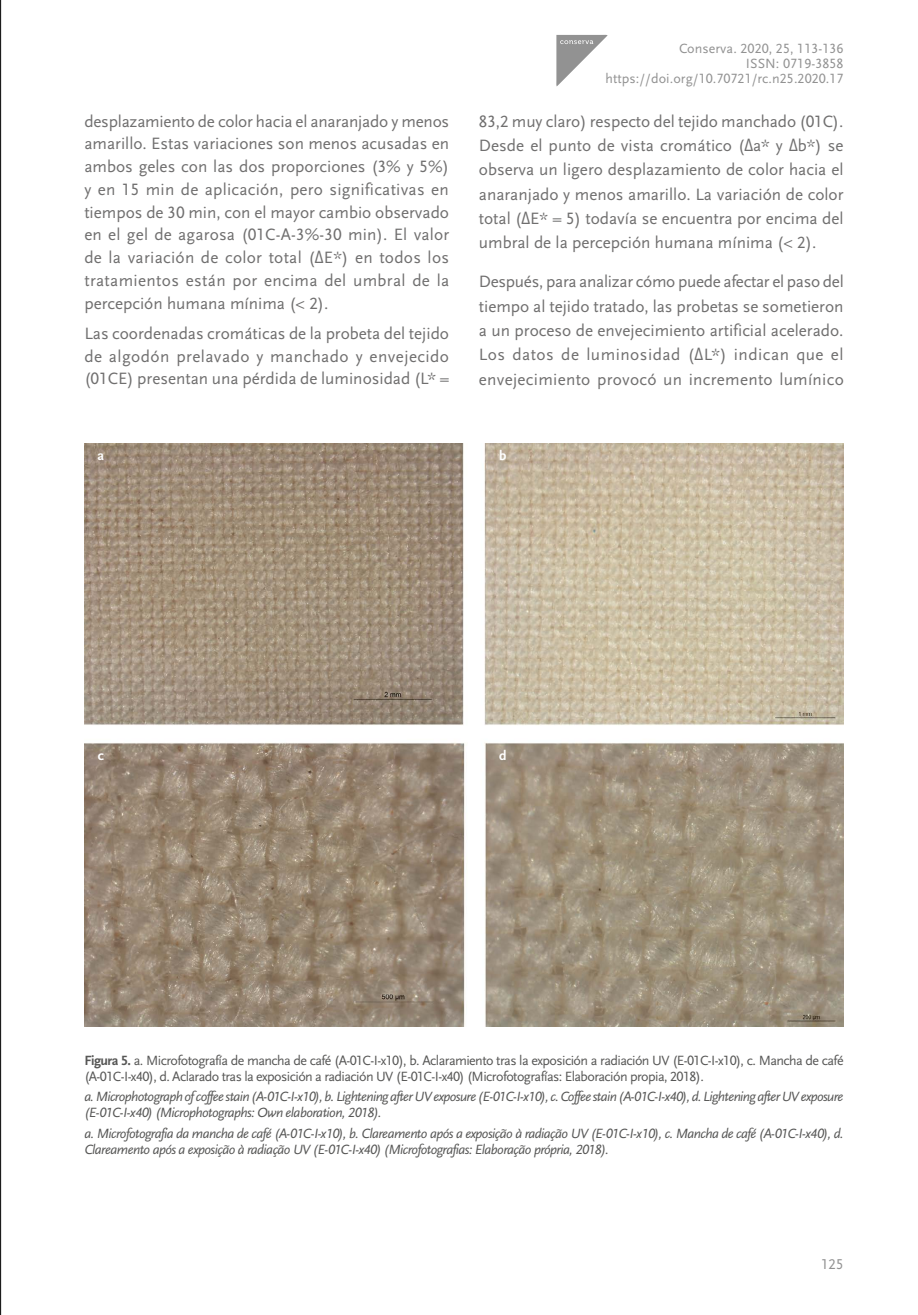
<style>
.page{position:relative;width:918px;height:1315px;background:#fff}
.page>*{position:absolute;margin:0;border:0;box-sizing:border-box;transform-origin:0 0}
.t1{font:17.15px/22.8px "Scala Sans Regular LF";color:#706f6f;text-align:justify}
.t2{font:14.88px "Scala Sans Regular LF";color:#929292}
.t3{font:14px/15.8px "Scala Sans Regular LF Italic";letter-spacing:-.04em;color:#575756}
.t4{font:14px/15.8px "Scala Sans Regular LF";letter-spacing:-.04em;color:#575756}
.t5{font:14px/14.9px "Scala Sans Regular LF";letter-spacing:.005em;color:#929292;text-align:right}
.t6{font:14px "Scala Sans Bold LF";color:#fff}
.s1{font-family:"Open Sans";font-stretch:semi-condensed}
.s2{font-family:"Scala Sans Bold LF"}
</style>
<div class="page">
<svg style="left:556px;top:34px;width:52px;height:53px"></svg>
<img style="left:84px;top:443px;width:759px;height:583px">
<hr style="left:0;top:0;width:1px;height:1315px;background:#000">
<p class="t1" style="left:84px;top:110px;width:366px">desplazamiento de color hacia el anaranjado y menos amarillo. Estas variaciones son menos acusadas en ambos geles con las dos proporciones (3% y 5%) y en 15 min de aplicación, pero significativas en tiempos de 30 min, con el mayor cambio observado en el gel de agarosa (01C-A-3%-30 min). El valor de la variación de color total (<span class="s1">Δ</span>E*) en todos los tratamientos están por encima del umbral de la percepción humana mínima (&lt; 2).</p>
<p class="t1" style="left:84px;top:322px;width:366px">Las coordenadas cromáticas de la probeta del tejido de algodón prelavado y manchado y envejecido (01CE) presentan una pérdida de luminosidad (L* =</p>
<p class="t5" style="left:605px;top:42px;width:239px">Conserva. 2020, 25, 113-136<br>ISSN: 0719-3858 https://doi.org/10.70721/rc.n25.2020.17</p>
<p class="t1" style="left:479px;top:109px;width:366px;line-height:24.3px">83,2 muy claro) respecto del tejido manchado (01C).<br>Desde el punto de vista cromático (<span class="s1">Δ</span>a* y <span class="s1">Δ</span>b*) se observa un ligero desplazamiento de color hacia el anaranjado y menos amarillo. La variación de color total (<span class="s1">Δ</span>E* = 5) todavía se encuentra por encima del umbral de la percepción humana mínima (&lt; 2).</p>
<p class="t1" style="left:479px;top:270px;width:366px;line-height:24.3px">Después, para analizar cómo puede afectar el paso del tiempo al tejido tratado, las probetas se sometieron a un proceso de envejecimiento artificial acelerado.<br>Los datos de luminosidad (<span class="s1">Δ</span>L*) indican que el envejecimiento provocó un incremento lumínico</p>
<p class="t6" style="left:98px;top:447px;width:8px">a</p>
<p class="t6" style="left:499px;top:447px;width:9px">b</p>
<p class="t6" style="left:98px;top:748px;width:8px">c</p>
<p class="t6" style="left:499px;top:748px;width:9px">d</p>
<p class="t4" style="left:84px;top:1052px;width:760px"><span class="s2">Figura 5.</span> a. Microfotografía de mancha de café (A-01C-I-x10), b. Aclaramiento tras la exposición a radiación UV (E-01C-I-x10), c. Mancha de café (A-01C-I-x40), d. Aclarado tras la exposición a radiación UV (E-01C-I-x40) (Microfotografías: Elaboración propia, 2018).</p>
<p class="t3" style="left:84px;top:1089px;width:760px">a. Microphotograph of coffee stain (A-01C-I-x10), b. Lightening after UV exposure (E-01C-I-x10), c. Coffee stain (A-01C-I-x40), d. Lightening after UV exposure (E-01C-I-x40) (Microphotographs: Own elaboration, 2018).</p>
<p class="t3" style="left:84px;top:1125px;width:760px">a. Microfotografia da mancha de café (A-01C-I-x10), b. Clareamento após a exposição à radiação UV (E-01C-I-x10), c. Mancha de café (A-01C-I-x40), d.<br>Clareamento após a exposição à radiação UV (E-01C-I-x40) (Microfotografias: Elaboração própria, 2018).</p>
<p class="t2" style="left:821px;top:1255px;width:24px">125</p>
</div>
